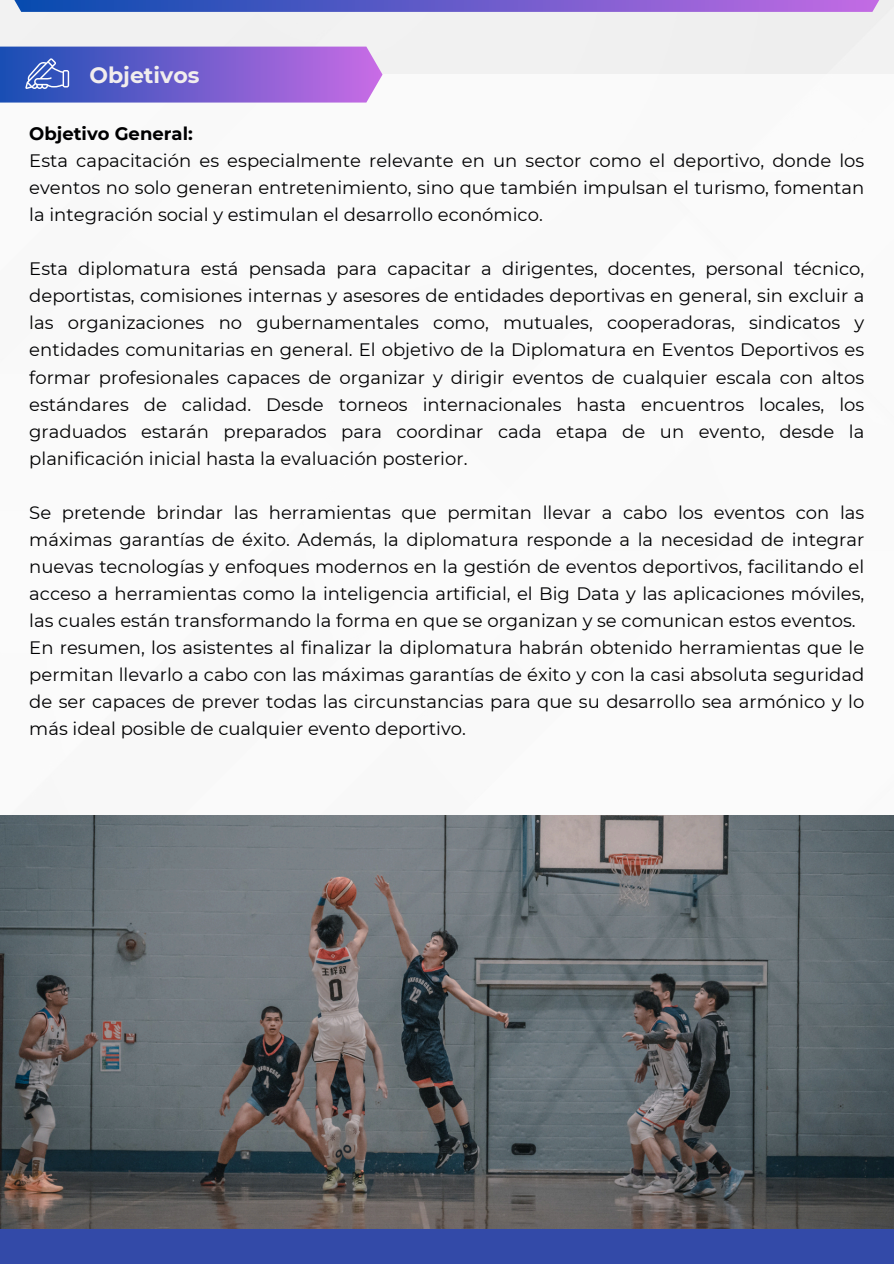
<style>
.page{position:relative;width:894px;height:1264px;background:#fff}
.page>*{position:absolute;margin:0;border:0;box-sizing:border-box;transform-origin:0 0}
.t1{font:700 22.05px "Montserrat";color:#f1eded}
.t2{font:18px/27px "Montserrat";color:#000001;text-align:justify}
.t3{font:700 18px "Montserrat";color:#000001}
</style>
<div class="page">
<div style="left:0;top:1228px;width:893px;height:35px;background:#334aa8"></div>
<svg style="left:0;top:0;width:893px;height:12px;background:#6b61ca"></svg>
<svg style="left:0;top:47px;width:382px;height:55px;background:#7562ce"></svg>
<img style="left:0;top:815px;width:893px;height:413px">
<p class="t1" style="left:89px;top:62px;width:112px">Objetivos</p>
<h1 class="t3" style="left:29px;top:123px;width:165px">Objetivo General:</h1>
<p class="t2" style="left:29px;top:147px;width:836px">Esta capacitación es especialmente relevante en un sector como el deportivo, donde los eventos no solo generan entretenimiento, sino que también impulsan el turismo, fomentan la integración social y estimulan el desarrollo económico.</p>
<p class="t2" style="left:29px;top:255px;width:836px">Esta diplomatura está pensada para capacitar a dirigentes, docentes, personal técnico, deportistas, comisiones internas y asesores de entidades deportivas en general, sin excluir a las organizaciones no gubernamentales como, mutuales, cooperadoras, sindicatos y entidades comunitarias en general. El objetivo de la Diplomatura en Eventos Deportivos es formar profesionales capaces de organizar y dirigir eventos de cualquier escala con altos estándares de calidad. Desde torneos internacionales hasta encuentros locales, los graduados estarán preparados para coordinar cada etapa de un evento, desde la planificación inicial hasta la evaluación posterior.</p>
<p class="t2" style="left:29px;top:498px;width:836px">Se pretende brindar las herramientas que permitan llevar a cabo los eventos con las máximas garantías de éxito. Además, la diplomatura responde a la necesidad de integrar nuevas tecnologías y enfoques modernos en la gestión de eventos deportivos, facilitando el acceso a herramientas como la inteligencia artificial, el Big Data y las aplicaciones móviles, las cuales están transformando la forma en que se organizan y se comunican estos eventos.</p>
<p class="t2" style="left:29px;top:633px;width:836px">En resumen, los asistentes al finalizar la diplomatura habrán obtenido herramientas que le permitan llevarlo a cabo con las máximas garantías de éxito y con la casi absoluta seguridad de ser capaces de prever todas las circunstancias para que su desarrollo sea armónico y lo más ideal posible de cualquier evento deportivo.</p>
</div>
